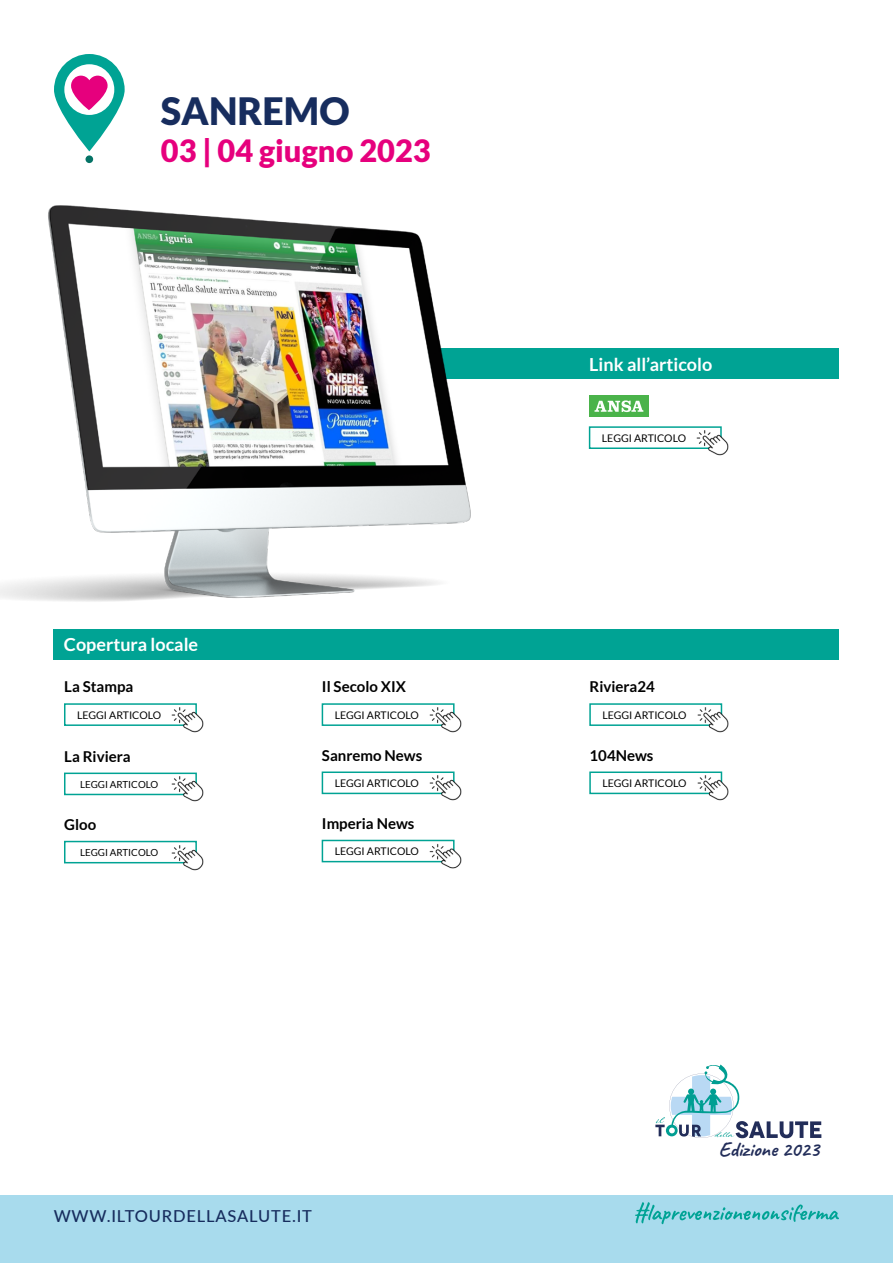
<style>
.page{position:relative;width:893px;height:1263px;background:#fff}
.page>*{position:absolute;margin:0;border:0;box-sizing:border-box;transform-origin:0 0}
.t1{font:900 37.65px "Lato";color:#172d5e}
.t2{font:900 30.75px "Lato";color:#e6007d}
.t3{font:20.7px "Caveat";color:#222d59}
.t4{font:700 18px "Lato";color:#fff}
.t5{font:500 16.5px "Lato";letter-spacing:.05em;color:#172d5e}
.t6{font:700 15px "Lato";color:#000}
.t7{font:10.5px "Lato";color:#000}
.t8{font:9.75px "Lato";color:#000}
</style>
<div class="page">
<svg style="left:655px;top:1064px;width:167px;height:75px"></svg>
<div style="left:0;top:1195px;width:893px;height:68px;background:#a8dbed"></div>
<svg style="left:635px;top:1202px;width:204px;height:22px"></svg>
<div style="left:86px;top:155px;width:7px;height:8px;background:#057366;border-radius:50%"></div>
<svg style="left:54px;top:54px;width:71px;height:97px"></svg>
<div style="left:282px;top:349px;width:556px;height:30px;background:#00a394"></div>
<img style="left:0;top:205px;width:544px;height:433px">
<div style="left:589px;top:426px;width:133px;height:23px;border:2px solid #00a394"></div>
<div style="left:589px;top:396px;width:59px;height:21px;background:#4ab34a"></div>
<svg style="left:594px;top:400px;width:49px;height:12px"></svg>
<img style="left:694px;top:426px;width:35px;height:30px">
<div style="left:54px;top:629px;width:785px;height:30px;background:#00a394"></div>
<div style="left:64px;top:703px;width:133px;height:23px;border:2px solid #00a394"></div>
<img style="left:170px;top:703px;width:34px;height:30px">
<div style="left:322px;top:703px;width:133px;height:23px;border:2px solid #00a394"></div>
<img style="left:427px;top:703px;width:35px;height:30px">
<div style="left:322px;top:771px;width:133px;height:23px;border:2px solid #00a394"></div>
<img style="left:427px;top:771px;width:35px;height:30px">
<div style="left:322px;top:840px;width:133px;height:22px;border:2px solid #00a394"></div>
<img style="left:427px;top:839px;width:35px;height:30px">
<div style="left:589px;top:703px;width:133px;height:23px;border:2px solid #00a394"></div>
<img style="left:695px;top:703px;width:34px;height:30px">
<div style="left:589px;top:771px;width:133px;height:23px;border:2px solid #00a394"></div>
<img style="left:695px;top:771px;width:34px;height:30px">
<div style="left:64px;top:772px;width:133px;height:23px;border:2px solid #00a394"></div>
<img style="left:170px;top:772px;width:34px;height:30px">
<div style="left:64px;top:841px;width:133px;height:22px;border:2px solid #00a394"></div>
<img style="left:170px;top:840px;width:34px;height:31px">
<h1 class="t1" style="left:161px;top:89px;width:190px">SANREMO</h1>
<h2 class="t2" style="left:161px;top:133px;width:271px">03 | 04 giugno 2023</h2>
<h3 class="t4" style="left:64px;top:634px;width:136px">Copertura locale</h3>
<h3 class="t6" style="left:64px;top:678px;width:71px">La Stampa</h3>
<h3 class="t6" style="left:322px;top:678px;width:85px">Il Secolo XIX</h3>
<p class="t7" style="left:77px;top:709px;width:86px">LEGGI ARTICOLO</p>
<p class="t7" style="left:335px;top:709px;width:86px">LEGGI ARTICOLO</p>
<h3 class="t6" style="left:64px;top:747px;width:68px">La Riviera</h3>
<h3 class="t6" style="left:322px;top:746px;width:102px">Sanremo News</h3>
<p class="t8" style="left:80px;top:778px;width:80px">LEGGI ARTICOLO</p>
<p class="t7" style="left:335px;top:777px;width:86px">LEGGI ARTICOLO</p>
<h3 class="t6" style="left:64px;top:816px;width:33px">Gloo</h3>
<h3 class="t6" style="left:322px;top:815px;width:94px">Imperia News</h3>
<p class="t8" style="left:80px;top:847px;width:80px">LEGGI ARTICOLO</p>
<p class="t7" style="left:335px;top:846px;width:86px">LEGGI ARTICOLO</p>
<h3 class="t5" style="left:54px;top:1204px;width:260px">WWW.ILTOURDELLASALUTE.IT</h3>
<h3 class="t4" style="left:589px;top:354px;width:124px">Link all’articolo</h3>
<p class="t7" style="left:602px;top:432px;width:86px">LEGGI ARTICOLO</p>
<h3 class="t6" style="left:590px;top:678px;width:67px">Riviera24</h3>
<p class="t7" style="left:602px;top:709px;width:86px">LEGGI ARTICOLO</p>
<h3 class="t6" style="left:590px;top:746px;width:65px">104News</h3>
<p class="t7" style="left:602px;top:777px;width:86px">LEGGI ARTICOLO</p>
<h3 class="t3" style="left:719px;top:1136px;width:102px">Edizione 2023</h3>
</div>
